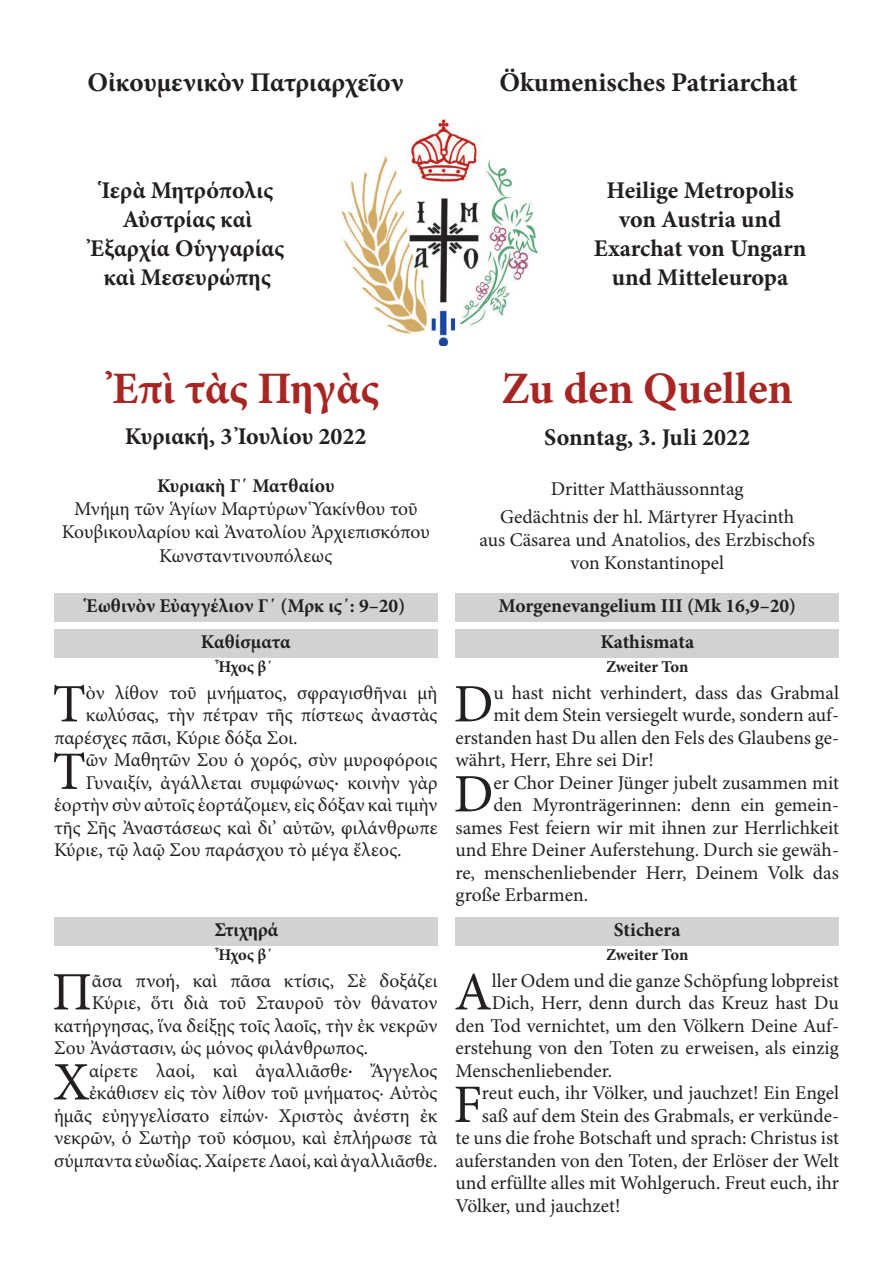
<style>
.page{position:relative;width:893px;height:1263px;background:#fff}
.page>*{position:absolute;margin:0;border:0;box-sizing:border-box;transform-origin:0 0}
.Text{font:54.15px "Minion Pro";color:#231f20}
.t1{font:700 45px "Minion Pro";letter-spacing:-.005em;color:#a72624}
.t2{font:700 27px "Minion Pro";color:#231f20}
.t3{font:700 24px/28.8px "Minion Pro";color:#231f20;text-align:center}
.Text-2{font:19.5px/23.4px "Minion Pro";color:#231f20;text-align:center}
.Überschriften{font:700 19.5px "Minion Pro";color:#231f20}
.Ton{font:700 16.5px "Minion Pro";letter-spacing:-.01em;color:#231f20}
</style>
<div class="page">
<img style="left:341px;top:120px;width:198px;height:226px">
<div style="left:54px;top:594px;width:383px;height:28px;background:#d1d2d4"></div>
<div style="left:54px;top:630px;width:383px;height:28px;background:#d1d2d4"></div>
<div style="left:54px;top:918px;width:383px;height:28px;background:#d1d2d4"></div>
<div style="left:455px;top:594px;width:384px;height:28px;background:#d1d2d4"></div>
<div style="left:455px;top:630px;width:384px;height:28px;background:#d1d2d4"></div>
<div style="left:455px;top:918px;width:384px;height:28px;background:#d1d2d4"></div>
<p class="t2" style="left:87px;top:63px;width:318px">Οἰκουμενικὸν Πατριαρχεῖον</p>
<p class="t2" style="left:500px;top:63px;width:300px">Ökumenisches Patriarchat</p>
<p class="t3" style="left:90px;top:176px;width:196px">Ἱερὰ Μητρόπολις<br>Αὐστρίας καὶ<br>Ἐξαρχία Οὑγγαρίας καὶ Μεσευρώπης</p>
<p class="t3" style="left:594px;top:176px;width:214px">Heilige Metropolis von Austria und<br>Exarchat von Ungarn und Mitteleuropa</p>
<p class="t1" style="left:112px;top:357px;width:268px">Ἐπὶ τὰς Πηγὰς</p>
<p class="t1" style="left:501px;top:357px;width:293px">Zu den Quellen</p>
<p class="t3" style="left:125px;top:422px;width:243px">Κυριακή, 3 Ἰουλίου 2022</p>
<p class="t3" style="left:544px;top:422px;width:207px">Sonntag, 3. Juli 2022</p>
<p class="Überschriften" style="left:157px;top:471px;width:179px">Κυριακὴ Γ΄ Ματθαίου</p>
<p class="Text-2" style="left:62px;top:498px;width:369px">Μνήμη τῶν Ἁγίων Μαρτύρων Ὑακίνθου τοῦ<br>Κουβικουλαρίου καὶ Ἀνατολίου Ἀρχιεπισκόπου<br>Κωνσταντινουπόλεως</p>
<p class="Text-2" style="left:551px;top:478px;width:194px">Dritter Matthäussonntag</p>
<p class="Text-2" style="left:480px;top:505px;width:337px">Gedächtnis der hl. Märtyrer Hyacinth<br>aus Cäsarea und Anatolios, des Erzbischofs von Konstantinopel</p>
<p class="Überschriften" style="left:86px;top:592px;width:320px">Ἑωθινὸν Εὐαγγέλιον Γ΄ (Μρκ ιϚ΄: 9–20)</p>
<p class="Überschriften" style="left:201px;top:628px;width:91px">Καθίσματα</p>
<p class="Ton" style="left:219px;top:655px;width:56px">Ἦχος β΄</p>
<p class="Text" style="left:52px;top:672px;width:35px">Τ</p>
<p class="Text-2" style="left:86px;top:682px;width:353px">ὸν λίθον τοῦ μνήματος, σφραγισθῆναι μὴ</p>
<p class="Text-2" style="left:86px;top:704px;width:353px">κωλύσας, τὴν πέτραν τῆς πίστεως ἀναστὰς</p>
<p class="Text-2" style="left:54px;top:727px;width:245px">παρέσχες πᾶσι, Κύριε δόξα Σοι.</p>
<p class="Text" style="left:52px;top:739px;width:35px">Τ</p>
<p class="Text-2" style="left:86px;top:749px;width:353px">ῶν Μαθητῶν Σου ὁ χορός, σὺν μυροφόροις</p>
<p class="Text-2" style="left:86px;top:772px;width:353px">Γυναιξίν, ἀγάλλεται συμφώνως· κοινὴν γὰρ</p>
<p class="Text-2" style="left:54px;top:794px;width:385px">ἑορτὴν σὺν αὐτοῖς ἑορτάζομεν, εἰς δόξαν καὶ τιμὴν</p>
<p class="Text-2" style="left:54px;top:817px;width:385px">τῆς Σῆς Ἀναστάσεως καὶ δι’ αὐτῶν, φιλάνθρωπε</p>
<p class="Text-2" style="left:54px;top:839px;width:349px">Κύριε, τῷ λαῷ Σου παράσχου τὸ μέγα ἔλεος.</p>
<p class="Überschriften" style="left:214px;top:916px;width:65px">Στιχηρά</p>
<p class="Ton" style="left:219px;top:943px;width:56px">Ἦχος β΄</p>
<p class="Text" style="left:52px;top:960px;width:41px">Π</p>
<p class="Text-2" style="left:92px;top:970px;width:347px">ᾶσα πνοή, καὶ πᾶσα κτίσις, Σὲ δοξάζει</p>
<p class="Text-2" style="left:92px;top:992px;width:347px">Κύριε, ὅτι διὰ τοῦ Σταυροῦ τὸν θάνατον</p>
<p class="Text-2" style="left:54px;top:1015px;width:385px">κατήργησας, ἵνα δείξῃς τοῖς λαοῖς, τὴν ἐκ νεκρῶν</p>
<p class="Text-2" style="left:54px;top:1037px;width:316px">Σου Ἀνάστασιν, ὡς μόνος φιλάνθρωπος.</p>
<p class="Text" style="left:54px;top:1050px;width:37px">Χ</p>
<p class="Text-2" style="left:54px;top:1060px;width:385px;line-height:22.5px;text-align:right">αίρετε λαοί, καὶ ἀγαλλιᾶσθε· Ἄγγελος ἐκάθισεν εἰς τὸν λίθον τοῦ μνήματος· Αὐτὸς ἡμᾶς εὐηγγελίσατο εἰπών· Χριστὸς ἀνέστη ἐκ νεκρῶν, ὁ Σωτὴρ τοῦ κόσμου, καὶ ἐπλήρωσε τὰ σύμπαντα εὐωδίας. Χαίρετε Λαοί, καὶ ἀγαλλιᾶσθε.</p>
<p class="Überschriften" style="left:498px;top:592px;width:299px">Morgenevangelium III (Mk 16,9–20)</p>
<p class="Überschriften" style="left:600px;top:628px;width:95px">Kathismata</p>
<p class="Ton" style="left:606px;top:655px;width:84px">Zweiter Ton</p>
<p class="Text" style="left:454px;top:672px;width:41px">D</p>
<p class="Text-2" style="left:493px;top:682px;width:347px">u hast nicht verhindert, dass das Grabmal</p>
<p class="Text-2" style="left:493px;top:704px;width:347px">mit dem Stein versiegelt wurde, sondern auf-</p>
<p class="Text-2" style="left:455px;top:727px;width:385px">erstanden hast Du allen den Fels des Glaubens ge-</p>
<p class="Text-2" style="left:455px;top:749px;width:200px">währt, Herr, Ehre sei Dir!</p>
<p class="Text" style="left:454px;top:762px;width:41px">D</p>
<p class="Text-2" style="left:493px;top:772px;width:347px">er Chor Deiner Jünger jubelt zusammen mit</p>
<p class="Text-2" style="left:493px;top:794px;width:347px">den Myronträgerinnen: denn ein gemein-</p>
<p class="Text-2" style="left:455px;top:817px;width:385px">sames Fest feiern wir mit ihnen zur Herrlichkeit</p>
<p class="Text-2" style="left:455px;top:839px;width:385px">und Ehre Deiner Auferstehung. Durch sie gewäh-</p>
<p class="Text-2" style="left:455px;top:862px;width:385px">re, menschenliebender Herr, Deinem Volk das</p>
<p class="Text-2" style="left:455px;top:884px;width:134px">große Erbarmen.</p>
<p class="Überschriften" style="left:614px;top:916px;width:68px">Stichera</p>
<p class="Ton" style="left:606px;top:943px;width:84px">Zweiter Ton</p>
<p class="Text" style="left:454px;top:960px;width:39px">A</p>
<p class="Text-2" style="left:492px;top:970px;width:349px">ller Odem und die ganze Schöpfung lobpreist</p>
<p class="Text-2" style="left:492px;top:992px;width:349px">Dich, Herr, denn durch das Kreuz hast Du</p>
<p class="Text-2" style="left:455px;top:1015px;width:385px">den Tod vernichtet, um den Völkern Deine Auf-</p>
<p class="Text-2" style="left:455px;top:1037px;width:385px">erstehung von den Toten zu erweisen, als einzig</p>
<p class="Text-2" style="left:455px;top:1060px;width:158px">Menschenliebender.</p>
<p class="Text" style="left:453px;top:1072px;width:30px">F</p>
<p class="Text-2" style="left:482px;top:1082px;width:359px">reut euch, ihr Völker, und jauchzet! Ein Engel</p>
<p class="Text-2" style="left:482px;top:1105px;width:359px">saß auf dem Stein des Grabmals, er verkünde-</p>
<p class="Text-2" style="left:455px;top:1127px;width:385px">te uns die frohe Botschaft und sprach: Christus ist</p>
<p class="Text-2" style="left:455px;top:1150px;width:385px">auferstanden von den Toten, der Erlöser der Welt</p>
<p class="Text-2" style="left:455px;top:1172px;width:385px">und erfüllte alles mit Wohlgeruch. Freut euch, ihr</p>
<p class="Text-2" style="left:455px;top:1195px;width:166px">Völker, und jauchzet!</p>
</div>
